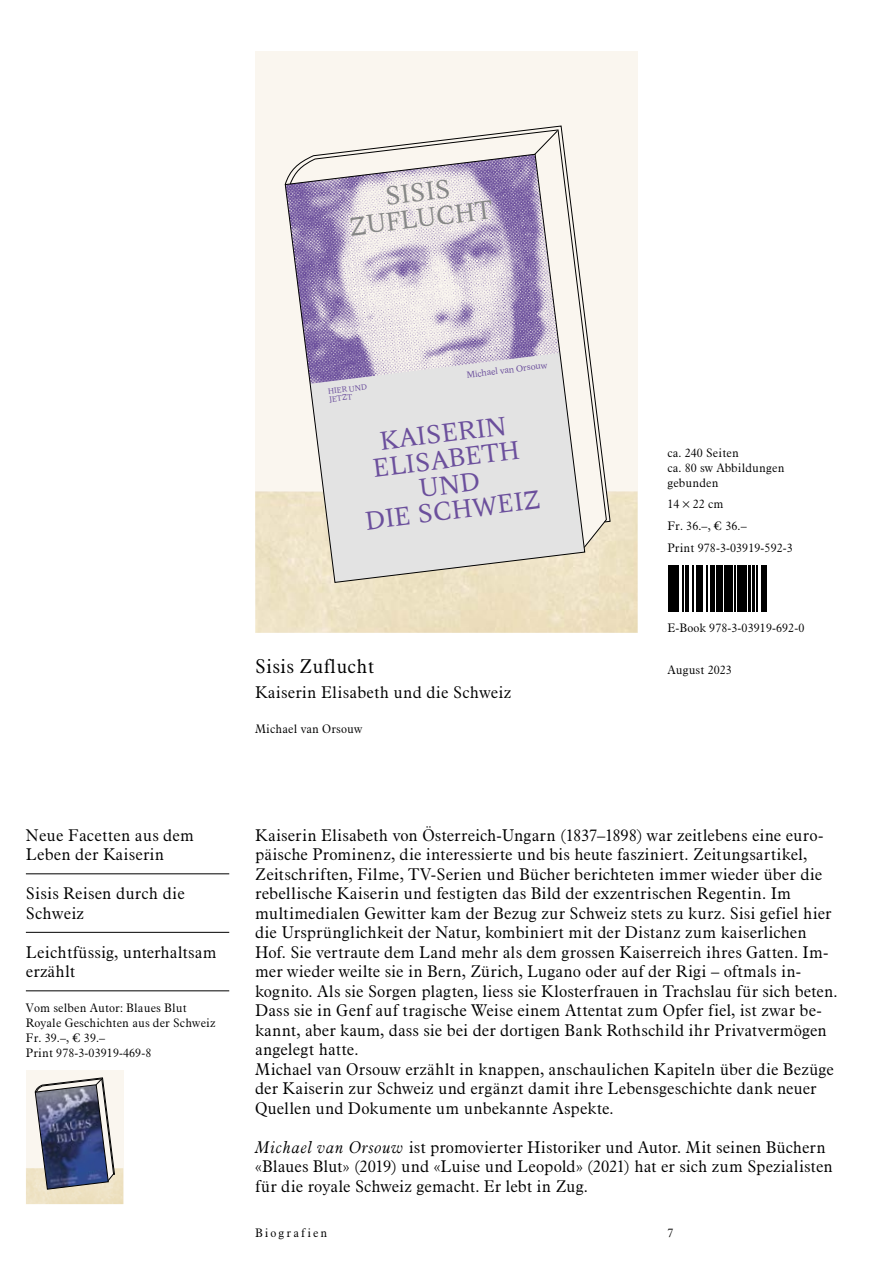
<style>
.page{position:relative;width:893px;height:1263px;background:#fff}
.page>*{position:absolute;margin:0;border:0;box-sizing:border-box;transform-origin:0 0}
.t1{font:25.8px/25.8px "Academica";color:#6b4f9c;text-align:center}
.t2{font:25.8px/25.8px "Academica";color:#868786;text-align:center}
.t3{font:300 19.5px "Aldine 721 BT";letter-spacing:.01em;color:#000}
.t4{font:300 16.5px/19.5px "Aldine 721 BT";color:#000}
.t5{font:300 12px/15px "Aldine 721 BT";letter-spacing:.01em;color:#000}
.t6{font:300 12px "Aldine 721 BT";letter-spacing:.17em;color:#000}
.t7{font:9px "Academica";color:#6b4f9c}
.t8{font:7.8px/7.8px "Academica";color:#6b4f9c}
.s1{font-style:italic}
</style>
<div class="page">
<div style="left:255px;top:51px;width:383px;height:582px;background:#faf6ef"></div>
<img style="left:255px;top:491px;width:383px;height:142px">
<div style="left:26px;top:1070px;width:97px;height:134px;background:#faf6ef"></div>
<svg style="left:26px;top:1077px;width:97px;height:127px"></svg>
<svg style="left:285px;top:523px;width:300px;height:60px;background:#e2ddce"></svg>
<svg style="left:289px;top:129px;width:318px;height:419px"></svg>
<svg style="left:534px;top:130px;width:24px;height:25px"></svg>
<hr style="left:669px;top:565px;width:1px;height:47px;background:#000">
<hr style="left:671px;top:565px;width:1px;height:47px;background:#000">
<hr style="left:673px;top:565px;width:3px;height:47px;background:#000">
<hr style="left:677px;top:565px;width:2px;height:47px;background:#000">
<hr style="left:682px;top:565px;width:1px;height:47px;background:#000">
<hr style="left:685px;top:565px;width:1px;height:47px;background:#000">
<hr style="left:687px;top:565px;width:1px;height:47px;background:#000">
<hr style="left:692px;top:565px;width:1px;height:47px;background:#000">
<hr style="left:696px;top:565px;width:2px;height:47px;background:#000">
<hr style="left:700px;top:565px;width:1px;height:47px;background:#000">
<hr style="left:702px;top:565px;width:1px;height:47px;background:#000">
<hr style="left:707px;top:565px;width:1px;height:47px;background:#000">
<hr style="left:711px;top:565px;width:1px;height:47px;background:#000">
<hr style="left:713px;top:565px;width:2px;height:47px;background:#000">
<hr style="left:716px;top:565px;width:1px;height:47px;background:#000">
<hr style="left:718px;top:565px;width:1px;height:47px;background:#000">
<hr style="left:720px;top:565px;width:2px;height:47px;background:#000">
<hr style="left:724px;top:565px;width:2px;height:47px;background:#000">
<hr style="left:727px;top:565px;width:3px;height:47px;background:#000">
<hr style="left:731px;top:565px;width:1px;height:47px;background:#000">
<hr style="left:734px;top:565px;width:2px;height:47px;background:#000">
<hr style="left:738px;top:565px;width:3px;height:47px;background:#000">
<hr style="left:742px;top:565px;width:3px;height:47px;background:#000">
<hr style="left:746px;top:565px;width:1px;height:47px;background:#000">
<hr style="left:749px;top:565px;width:2px;height:47px;background:#000">
<hr style="left:752px;top:565px;width:2px;height:47px;background:#000">
<hr style="left:756px;top:565px;width:1px;height:47px;background:#000">
<hr style="left:761px;top:565px;width:1px;height:47px;background:#000">
<hr style="left:763px;top:565px;width:1px;height:47px;background:#000">
<hr style="left:765px;top:565px;width:1px;height:47px;background:#000">
<hr style="left:26px;top:873px;width:203px;height:1px;background:#000">
<hr style="left:26px;top:932px;width:203px;height:1px;background:#000">
<hr style="left:26px;top:990px;width:203px;height:1px;background:#000">
<h1 class="t2" style="left:345px;top:188px;width:145px;rotate:-7deg">SISIS<br>ZUFLUCHT</h1>
<p class="t4" style="left:26px;top:825px;width:170px">Neue Facetten aus dem<br>Leben der Kaiserin</p>
<p class="t4" style="left:26px;top:883px;width:160px">Sisis Reisen durch die<br>Schweiz</p>
<p class="t4" style="left:26px;top:942px;width:192px">Leichtfüssig, unterhaltsam erzählt</p>
<p class="t5" style="left:26px;top:1000px;width:191px">Vom selben Autor: Blaues Blut<br>Royale Geschichten aus der Schweiz<br>Fr. 39.–, € 39.–<br>Print 978-3-03919-469-8</p>
<p class="t8" style="left:328px;top:388px;width:40px;rotate:-7deg">HIER UND<br>JETZT</p>
<p class="t7" style="left:466px;top:369px;width:83px;rotate:-7deg">Michael van Orsouw</p>
<h1 class="t1" style="left:355px;top:431px;width:177px;rotate:-7deg">KAISERIN<br>ELISABETH<br>UND<br>DIE SCHWEIZ</h1>
<p class="t3" style="left:255px;top:654px;width:121px">Sisis Zuflucht</p>
<p class="t4" style="left:255px;top:682px;width:258px">Kaiserin Elisabeth und die Schweiz</p>
<p class="t5" style="left:255px;top:721px;width:109px">Michael van Orsouw</p>
<p class="t5" style="left:667px;top:445px;width:119px">ca. 240 Seiten<br>ca. 80 sw Abbildungen gebunden</p>
<p class="t5" style="left:667px;top:493px;width:127px;line-height:21.8px">14 × 22 cm<br>Fr. 36.–, € 36.–<br>Print 978-3-03919-592-3</p>
<p class="t5" style="left:667px;top:620px;width:138px">E-Book 978-3-03919-692-0</p>
<p class="t5" style="left:667px;top:662px;width:66px">August 2023</p>
<p class="t4" style="left:255px;top:825px;width:584px">Kaiserin Elisabeth von Österreich-Ungarn (1837–1898) war zeitlebens eine euro&shy;päische Prominenz, die interessierte und bis heute fasziniert. Zeitungsartikel, Zeitschriften, Filme, TV-Serien und Bücher berichteten immer wieder über die rebellische Kaiserin und festigten das Bild der exzentrischen Regentin. Im multimedialen Gewitter kam der Bezug zur Schweiz stets zu kurz. Sisi gefiel hier die Ursprünglichkeit der Natur, kombiniert mit der Distanz zum kaiserlichen Hof. Sie vertraute dem Land mehr als dem grossen Kaiserreich ihres Gatten. Im&shy;mer wieder weilte sie in Bern, Zürich, Lugano oder auf der Rigi – oftmals in&shy;kognito. Als sie Sorgen plagten, liess sie Klosterfrauen in Trachslau für sich beten.<br>Dass sie in Genf auf tragische Weise einem Attentat zum Opfer fiel, ist zwar be&shy;kannt, aber kaum, dass sie bei der dortigen Bank Rothschild ihr Privatvermögen angelegt hatte.<br>Michael van Orsouw erzählt in knappen, anschaulichen Kapiteln über die Bezüge der Kaiserin zur Schweiz und ergänzt damit ihre Lebensgeschichte dank neuer Quellen und Dokumente um unbekannte Aspekte.</p>
<p class="t4" style="left:255px;top:1137px;width:579px"><span class="s1">Michael van Orsouw</span> ist promovierter Historiker und Autor. Mit seinen Büchern «Blaues Blut» (2019) und «Luise und Leopold» (2021) hat er sich zum Spezialisten für die royale Schweiz gemacht. Er lebt in Zug.</p>
<p class="t6" style="left:255px;top:1225px;width:74px">Biografien</p>
<p class="t5" style="left:667px;top:1225px;width:7px">7</p>
</div>
